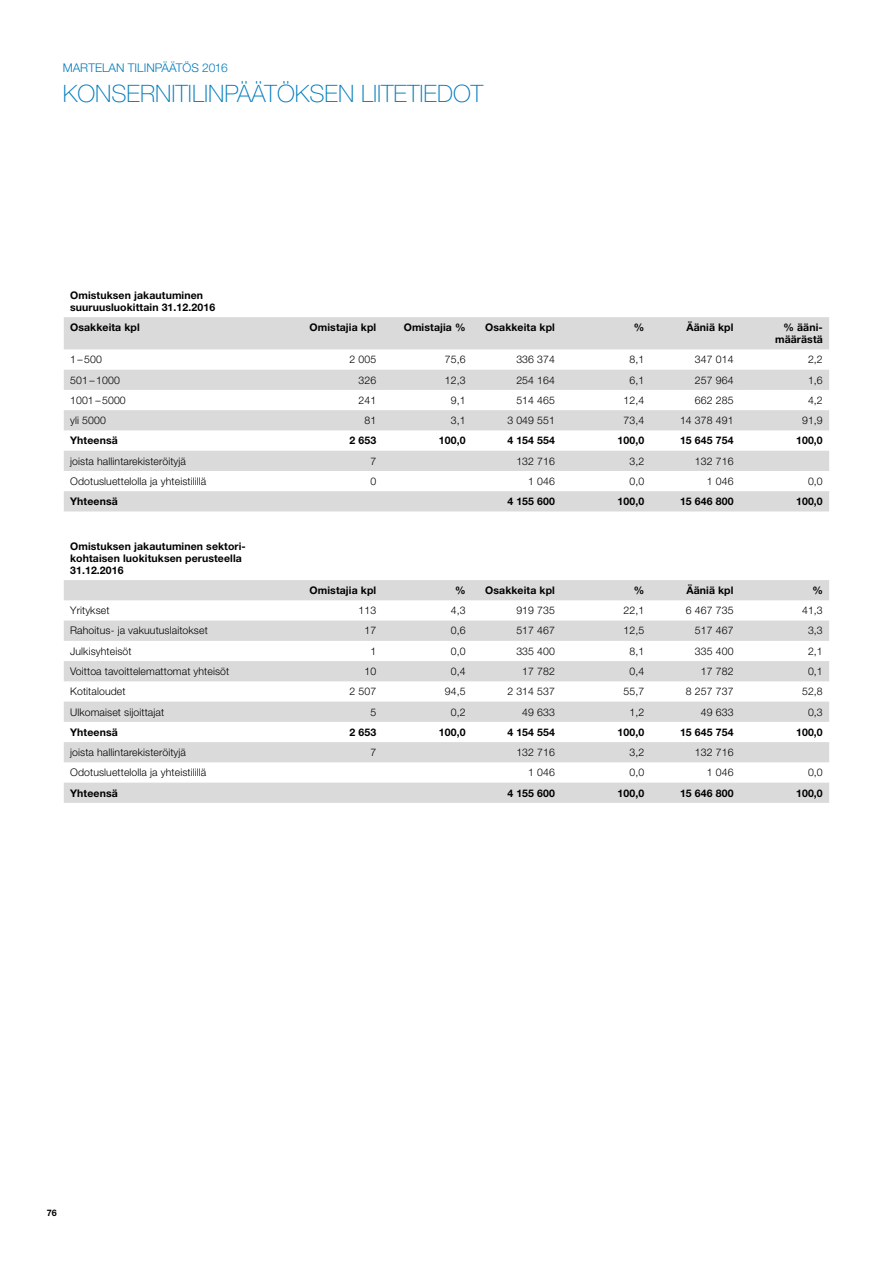
<style>
.page{position:relative;width:893px;height:1263px;background:#fff}
.page>*{position:absolute;margin:0;border:0;box-sizing:border-box;transform-origin:0 0}
.t1{font:100 24px "Helvetica Neue LT Std";color:#007bbc}
.t2{font:300 12px "Helvetica Neue LT Std";color:#007bbc}
.t3{font:300 10.5px "Helvetica Neue LT Std";letter-spacing:.01em;color:#000}
.t4{font:700 10.5px/12px "Helvetica Neue LT Std";letter-spacing:.01em;color:#000}
.t5{font:700 9px "Helvetica Neue LT Std";color:#000}
</style>
<div class="page">
<svg style="left:64px;top:317px;width:765px;height:194px;fill:#dadada"></svg>
<svg style="left:64px;top:580px;width:765px;height:223px;fill:#dadada"></svg>
<p class="t2" style="left:63px;top:61px;width:167px">MARTELAN TILINPÄÄTÖS 2016</p>
<h1 class="t1" style="left:63px;top:80px;width:422px">KONSERNITILINPÄÄTÖKSEN LIITETIEDOT</h1>
<p class="t4" style="left:70px;top:289px;width:147px">Omistuksen jakautuminen suuruusluokittain 31.12.2016</p>
<p class="t4" style="left:70px;top:321px;width:71px">Osakkeita kpl</p>
<p class="t4" style="left:310px;top:321px;width:68px">Omistajia kpl</p>
<p class="t4" style="left:404px;top:321px;width:63px">Omistajia %</p>
<p class="t4" style="left:485px;top:321px;width:71px">Osakkeita kpl</p>
<p class="t4" style="left:634px;top:321px;width:12px">%</p>
<p class="t4" style="left:686px;top:321px;width:49px">Ääniä kpl</p>
<p class="t4" style="left:775px;top:321px;width:49px;text-align:right">% ääni&shy;määrästä</p>
<p class="t3" style="left:70px;top:353px;width:33px">1–500</p>
<p class="t3" style="left:350px;top:353px;width:28px">2 005</p>
<p class="t3" style="left:445px;top:353px;width:22px">75,6</p>
<p class="t3" style="left:516px;top:353px;width:40px">336 374</p>
<p class="t3" style="left:629px;top:353px;width:16px">8,1</p>
<p class="t3" style="left:695px;top:353px;width:40px">347 014</p>
<p class="t3" style="left:808px;top:353px;width:16px">2,2</p>
<p class="t3" style="left:70px;top:373px;width:51px">501 – 1000</p>
<p class="t3" style="left:359px;top:373px;width:19px">326</p>
<p class="t3" style="left:445px;top:373px;width:22px">12,3</p>
<p class="t3" style="left:516px;top:373px;width:40px">254 164</p>
<p class="t3" style="left:629px;top:373px;width:16px">6,1</p>
<p class="t3" style="left:695px;top:373px;width:40px">257 964</p>
<p class="t3" style="left:808px;top:373px;width:16px">1,6</p>
<p class="t3" style="left:70px;top:394px;width:57px">1001 – 5000</p>
<p class="t3" style="left:359px;top:394px;width:19px">241</p>
<p class="t3" style="left:451px;top:394px;width:16px">9,1</p>
<p class="t3" style="left:516px;top:394px;width:40px">514 465</p>
<p class="t3" style="left:623px;top:394px;width:22px">12,4</p>
<p class="t3" style="left:695px;top:394px;width:40px">662 285</p>
<p class="t3" style="left:808px;top:394px;width:16px">4,2</p>
<p class="t3" style="left:70px;top:414px;width:37px">yli 5000</p>
<p class="t3" style="left:365px;top:414px;width:13px">81</p>
<p class="t3" style="left:451px;top:414px;width:16px">3,1</p>
<p class="t3" style="left:507px;top:414px;width:49px">3 049 551</p>
<p class="t3" style="left:623px;top:414px;width:22px">73,4</p>
<p class="t3" style="left:680px;top:414px;width:55px">14 378 491</p>
<p class="t3" style="left:802px;top:414px;width:22px">91,9</p>
<p class="t4" style="left:70px;top:434px;width:49px">Yhteensä</p>
<p class="t4" style="left:350px;top:434px;width:28px">2 653</p>
<p class="t4" style="left:439px;top:434px;width:28px">100,0</p>
<p class="t4" style="left:507px;top:434px;width:49px">4 154 554</p>
<p class="t4" style="left:617px;top:434px;width:28px">100,0</p>
<p class="t4" style="left:680px;top:434px;width:55px">15 645 754</p>
<p class="t4" style="left:796px;top:434px;width:28px">100,0</p>
<p class="t3" style="left:70px;top:454px;width:117px">joista hallintarekisteröityjä</p>
<p class="t3" style="left:370px;top:454px;width:7px">7</p>
<p class="t3" style="left:516px;top:454px;width:40px">132 716</p>
<p class="t3" style="left:629px;top:454px;width:16px">3,2</p>
<p class="t3" style="left:695px;top:454px;width:40px">132 716</p>
<p class="t3" style="left:70px;top:475px;width:138px">Odotusluettelolla ja yhteistilillä</p>
<p class="t3" style="left:370px;top:475px;width:7px">0</p>
<p class="t3" style="left:528px;top:475px;width:28px">1 046</p>
<p class="t3" style="left:629px;top:475px;width:16px">0,0</p>
<p class="t3" style="left:707px;top:475px;width:28px">1 046</p>
<p class="t3" style="left:808px;top:475px;width:16px">0,0</p>
<p class="t4" style="left:70px;top:495px;width:49px">Yhteensä</p>
<p class="t4" style="left:507px;top:495px;width:49px">4 155 600</p>
<p class="t4" style="left:617px;top:495px;width:28px">100,0</p>
<p class="t4" style="left:680px;top:495px;width:55px">15 646 800</p>
<p class="t4" style="left:796px;top:495px;width:28px">100,0</p>
<p class="t4" style="left:70px;top:540px;width:176px">Omistuksen jakautuminen sektori&shy;kohtaisen luokituksen perusteella<br>31.12.2016</p>
<p class="t4" style="left:310px;top:584px;width:68px">Omistajia kpl</p>
<p class="t4" style="left:455px;top:584px;width:12px">%</p>
<p class="t4" style="left:485px;top:584px;width:71px">Osakkeita kpl</p>
<p class="t4" style="left:634px;top:584px;width:12px">%</p>
<p class="t4" style="left:686px;top:584px;width:49px">Ääniä kpl</p>
<p class="t4" style="left:812px;top:584px;width:12px">%</p>
<p class="t3" style="left:70px;top:604px;width:41px">Yritykset</p>
<p class="t3" style="left:359px;top:604px;width:19px">113</p>
<p class="t3" style="left:451px;top:604px;width:16px">4,3</p>
<p class="t3" style="left:516px;top:604px;width:40px">919 735</p>
<p class="t3" style="left:623px;top:604px;width:22px">22,1</p>
<p class="t3" style="left:686px;top:604px;width:49px">6 467 735</p>
<p class="t3" style="left:802px;top:604px;width:22px">41,3</p>
<p class="t3" style="left:70px;top:624px;width:139px">Rahoitus- ja vakuutuslaitokset</p>
<p class="t3" style="left:365px;top:624px;width:13px">17</p>
<p class="t3" style="left:451px;top:624px;width:16px">0,6</p>
<p class="t3" style="left:516px;top:624px;width:40px">517 467</p>
<p class="t3" style="left:623px;top:624px;width:22px">12,5</p>
<p class="t3" style="left:695px;top:624px;width:40px">517 467</p>
<p class="t3" style="left:808px;top:624px;width:16px">3,3</p>
<p class="t3" style="left:70px;top:644px;width:63px">Julkisyhteisöt</p>
<p class="t3" style="left:370px;top:644px;width:7px">1</p>
<p class="t3" style="left:451px;top:644px;width:16px">0,0</p>
<p class="t3" style="left:516px;top:644px;width:40px">335 400</p>
<p class="t3" style="left:629px;top:644px;width:16px">8,1</p>
<p class="t3" style="left:695px;top:644px;width:40px">335 400</p>
<p class="t3" style="left:808px;top:644px;width:16px">2,1</p>
<p class="t3" style="left:70px;top:665px;width:161px">Voittoa tavoittelemattomat yhteisöt</p>
<p class="t3" style="left:365px;top:665px;width:13px">10</p>
<p class="t3" style="left:451px;top:665px;width:16px">0,4</p>
<p class="t3" style="left:522px;top:665px;width:34px">17 782</p>
<p class="t3" style="left:629px;top:665px;width:16px">0,4</p>
<p class="t3" style="left:701px;top:665px;width:34px">17 782</p>
<p class="t3" style="left:808px;top:665px;width:16px">0,1</p>
<p class="t3" style="left:70px;top:685px;width:57px">Kotitaloudet</p>
<p class="t3" style="left:350px;top:685px;width:28px">2 507</p>
<p class="t3" style="left:445px;top:685px;width:22px">94,5</p>
<p class="t3" style="left:507px;top:685px;width:49px">2 314 537</p>
<p class="t3" style="left:623px;top:685px;width:22px">55,7</p>
<p class="t3" style="left:686px;top:685px;width:49px">8 257 737</p>
<p class="t3" style="left:802px;top:685px;width:22px">52,8</p>
<p class="t3" style="left:70px;top:705px;width:95px">Ulkomaiset sijoittajat</p>
<p class="t3" style="left:370px;top:705px;width:7px">5</p>
<p class="t3" style="left:451px;top:705px;width:16px">0,2</p>
<p class="t3" style="left:522px;top:705px;width:34px">49 633</p>
<p class="t3" style="left:629px;top:705px;width:16px">1,2</p>
<p class="t3" style="left:701px;top:705px;width:34px">49 633</p>
<p class="t3" style="left:808px;top:705px;width:16px">0,3</p>
<p class="t4" style="left:70px;top:726px;width:49px">Yhteensä</p>
<p class="t4" style="left:350px;top:726px;width:28px">2 653</p>
<p class="t4" style="left:439px;top:726px;width:28px">100,0</p>
<p class="t4" style="left:507px;top:726px;width:49px">4 154 554</p>
<p class="t4" style="left:617px;top:726px;width:28px">100,0</p>
<p class="t4" style="left:680px;top:726px;width:55px">15 645 754</p>
<p class="t4" style="left:796px;top:726px;width:28px">100,0</p>
<p class="t3" style="left:70px;top:746px;width:117px">joista hallintarekisteröityjä</p>
<p class="t3" style="left:370px;top:746px;width:7px">7</p>
<p class="t3" style="left:516px;top:746px;width:40px">132 716</p>
<p class="t3" style="left:629px;top:746px;width:16px">3,2</p>
<p class="t3" style="left:695px;top:746px;width:40px">132 716</p>
<p class="t3" style="left:70px;top:766px;width:138px">Odotusluettelolla ja yhteistilillä</p>
<p class="t3" style="left:528px;top:766px;width:28px">1 046</p>
<p class="t3" style="left:629px;top:766px;width:16px">0,0</p>
<p class="t3" style="left:707px;top:766px;width:28px">1 046</p>
<p class="t3" style="left:808px;top:766px;width:16px">0,0</p>
<p class="t4" style="left:70px;top:786px;width:49px">Yhteensä</p>
<p class="t4" style="left:507px;top:786px;width:49px">4 155 600</p>
<p class="t4" style="left:617px;top:786px;width:28px">100,0</p>
<p class="t4" style="left:680px;top:786px;width:55px">15 646 800</p>
<p class="t4" style="left:796px;top:786px;width:28px">100,0</p>
<p class="t5" style="left:47px;top:1207px;width:12px">76</p>
</div>
